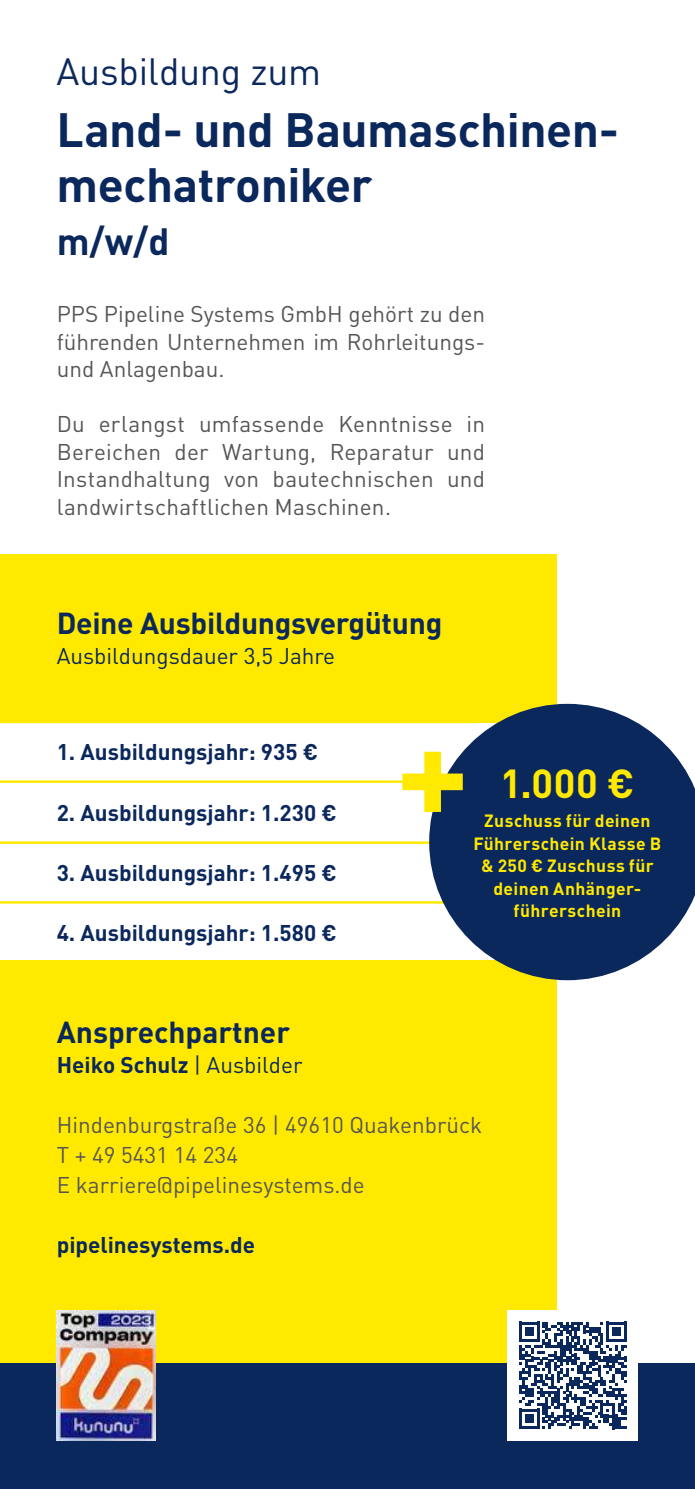
<style>
.page{position:relative;width:695px;height:1489px;background:#fff}
.page>*{position:absolute;margin:0;border:0;box-sizing:border-box;transform-origin:0 0}
.t1{font:700 47.5px/55px "DIN Pro";letter-spacing:-.01em;color:#0b285d}
.t2{font:700 40px "DIN Pro";color:#ffe900}
.t3{font:37.5px "DIN Pro";letter-spacing:-.005em;color:#0b285d}
.t4{font:700 37.5px "DIN Pro";color:#0b285d}
.t5{font:700 30px "DIN Pro";letter-spacing:-.01em;color:#0b285d}
.t6{font:22.5px/27.5px "DIN Pro";color:#575656;text-align:justify}
.t7{font:700 22.5px "DIN Pro";color:#0b285d}
.t8{font:22.5px "DIN Pro";color:#0b285d}
.t9{font:700 17.5px/22.5px "DIN Pro";letter-spacing:.025em;color:#ffe900;text-align:center}
.s1{font-weight:400}
</style>
<div class="page">
<div style="left:0;top:960px;width:556px;height:403px;background:#ffe900"></div>
<div style="left:0;top:554px;width:556px;height:169px;background:#ffe900"></div>
<hr style="left:0;top:780px;width:475px;height:2px;background:#ffe900">
<hr style="left:0;top:841px;width:475px;height:2px;background:#ffe900">
<hr style="left:0;top:901px;width:475px;height:2px;background:#ffe900">
<div style="left:0;top:1363px;width:694px;height:125px;background:#0b285d"></div>
<svg style="left:429px;top:703px;width:265px;height:277px;fill:#0b285d"></svg>
<img style="left:57px;top:1310px;width:98px;height:130px">
<svg style="left:402px;top:751px;width:60px;height:61px"></svg>
<div style="left:507px;top:1309px;width:131px;height:131px;background:#fff"></div>
<svg style="left:519px;top:1321px;width:107px;height:107px"></svg>
<h3 class="t3" style="left:56px;top:56px;width:266px">Ausbildung zum</h3>
<h1 class="t1" style="left:56px;top:105px;width:564px">Land- und Baumaschinen&shy;mechatroniker</h1>
<h3 class="t4" style="left:57px;top:226px;width:114px">m/w/d</h3>
<p class="t6" style="left:57px;top:302px;width:430px">PPS Pipeline Systems GmbH gehört zu den führenden Unternehmen im Rohrleitungs&shy;und Anlagenbau.</p>
<p class="t6" style="left:57px;top:412px;width:430px">Du erlangst umfassende Kenntnisse in Bereichen der Wartung, Reparatur und Instandhaltung von bautechnischen und landwirtschaftlichen Maschinen.</p>
<h3 class="t5" style="left:57px;top:610px;width:387px">Deine Ausbildungsvergütung</h3>
<p class="t8" style="left:57px;top:646px;width:280px">Ausbildungsdauer 3,5 Jahre</p>
<p class="t7" style="left:57px;top:742px;width:263px">1. Ausbildungsjahr: 935 €</p>
<p class="t7" style="left:57px;top:803px;width:281px">2. Ausbildungsjahr: 1.230 €</p>
<p class="t7" style="left:57px;top:863px;width:281px">3. Ausbildungsjahr: 1.495 €</p>
<p class="t7" style="left:57px;top:923px;width:281px">4. Ausbildungsjahr: 1.580 €</p>
<h3 class="t5" style="left:57px;top:1019px;width:235px">Ansprechpartner</h3>
<p class="t7" style="left:57px;top:1055px;width:247px">Heiko Schulz <span class="s1">| Ausbilder</span></p>
<h2 class="t2" style="left:500px;top:766px;width:136px">1.000 €</h2>
<p class="t9" style="left:473px;top:810px;width:189px">Zuschuss für deinen<br>Führerschein Klasse B &amp; 250 € Zuschuss für deinen Anhänger&shy;führerschein</p>
<p class="t6" style="left:57px;top:1111px;width:427px;line-height:30px;text-align:left">Hindenburgstraße 36 | 49610 Quakenbrück<br>T + 49 5431 14 234<br>E karriere@pipelinesystems.de</p>
<p class="t7" style="left:57px;top:1235px;width:200px">pipelinesystems.de</p>
</div>
